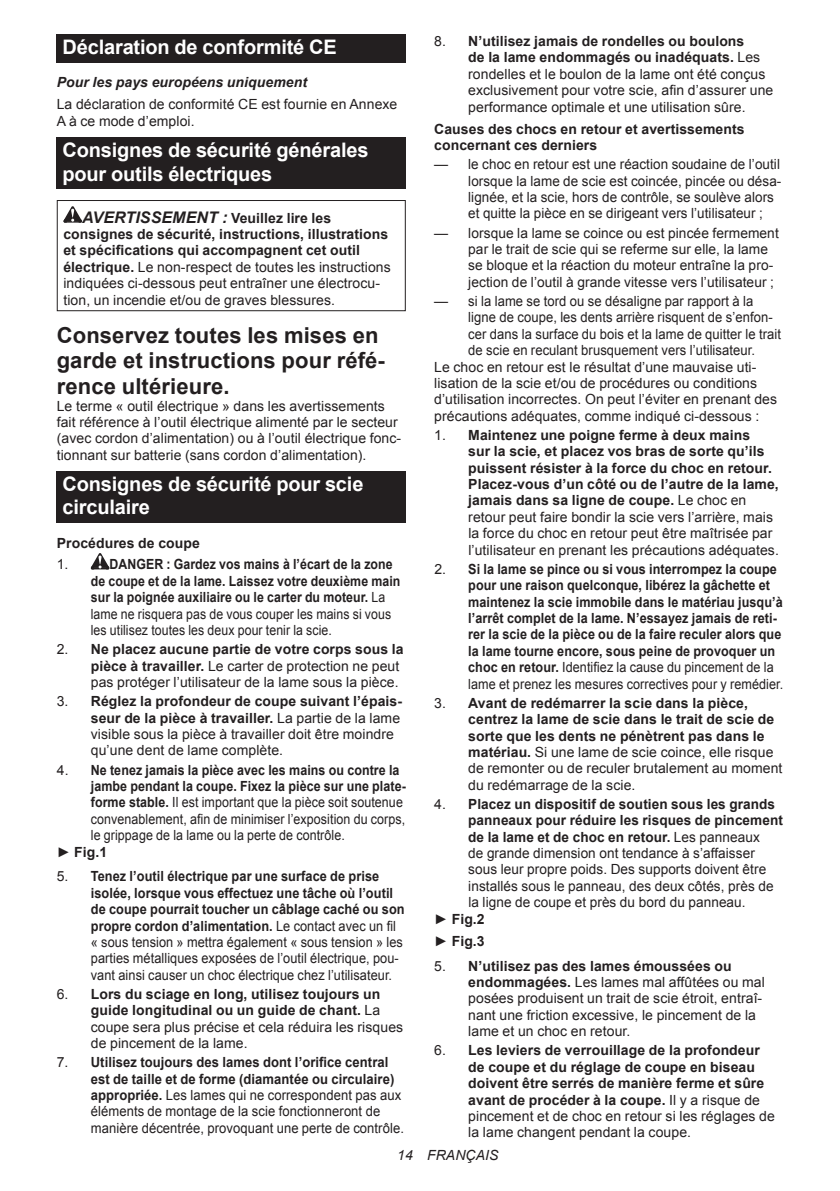
<style>
.page{position:relative;width:840px;height:1191px;background:#fff}
.page>*{position:absolute;margin:0;border:0;box-sizing:border-box;transform-origin:0 0}
.t1{font:700 22px/25.8px "Arial";letter-spacing:.005em;color:#231f20}
.t2{font:700 20px/23.4px "Arial";letter-spacing:-.01em;color:#fff}
.t3{font:14px/16.4px "Arial";letter-spacing:.005em;color:#231f20}
.t4{font:700 14px/16.4px "Arial";letter-spacing:.005em;color:#231f20}
.t5{font:700 14px/16.4px "Arial";letter-spacing:.005em;color:#231f20;scale:.9 1}
.t6{font:700 14px/16.4px "Arial";letter-spacing:.005em;color:#231f20;scale:.88 1}
.t7{font:14px "Arial";letter-spacing:.005em;color:#231f20;scale:.93 1}
.t8{font:14px "Arial";letter-spacing:.005em;color:#231f20;scale:.89 1}
.t9{font:700 14px "Arial";letter-spacing:.005em;color:#231f20;scale:.89 1}
.t10{font:italic 700 14px "Arial";letter-spacing:.005em;color:#231f20}
.t11{font:italic 14px "Arial";letter-spacing:.005em;color:#231f20}
.s1{font-weight:700;font-style:italic;font-size:16px}
.s2{font-weight:700}
.s3{font-weight:400}
</style>
<div class="page">
<div style="left:57px;top:34px;width:348px;height:29px;background:#231f20"></div>
<div style="left:57px;top:137px;width:348px;height:52px;background:#231f20"></div>
<svg style="left:63px;top:206px;width:19px;height:17px"></svg>
<div style="left:57px;top:200px;width:348px;height:111px;border:1px solid #231f20"></div>
<div style="left:57px;top:471px;width:348px;height:52px;background:#231f20"></div>
<svg style="left:91px;top:553px;width:18px;height:16px"></svg>
<h2 class="t2" style="left:62px;top:36px;width:275px">Déclaration de conformité CE</h2>
<p class="t10" style="left:57px;top:73px;width:252px">Pour les pays européens uniquement</p>
<p class="t3" style="left:57px;top:96px;width:342px">La déclaration de conformité CE est fournie en Annexe<br>A à ce mode d’emploi.</p>
<h2 class="t2" style="left:62px;top:139px;width:307px">Consignes de sécurité générales pour outils électriques</h2>
<p class="t3" style="left:63px;top:210px;width:329px;text-indent:19px"><span class="s1">AVERTISSEMENT :</span> <span class="s2">Veuillez lire les consignes de sécurité, instructions, illustrations et spécifications qui accompagnent cet outil électrique.</span> Le non-respect de toutes les instructions indiquées ci-dessous peut entraîner une électrocu&shy;tion, un incendie et/ou de graves blessures.</p>
<h1 class="t1" style="left:57px;top:323px;width:329px">Conservez toutes les mises en garde et instructions pour réfé&shy;rence ultérieure.</h1>
<p class="t3" style="left:57px;top:397px;width:346px">Le terme « outil électrique » dans les avertissements fait référence à l’outil électrique alimenté par le secteur (avec cordon d’alimentation) ou à l’outil électrique fonc&shy;tionnant sur batterie (sans cordon d’alimentation).</p>
<h2 class="t2" style="left:62px;top:473px;width:302px">Consignes de sécurité pour scie circulaire</h2>
<p class="t4" style="left:57px;top:535px;width:145px">Procédures de coupe</p>
<p class="t3" style="left:57px;top:556px;width:13px">1.</p>
<p class="t6" style="left:91px;top:557px;width:353px;text-indent:19px">DANGER : Gardez vos mains à l’écart de la zone de coupe et de la lame. Laissez votre deuxième main sur la poignée auxiliaire ou le carter du moteur. <span class="s3">La lame ne risquera pas de vous couper les mains si vous les utilisez toutes les deux pour tenir la scie.</span></p>
<p class="t3" style="left:91px;top:641px;width:314px;text-indent:-34px">2. <span class="s2">Ne placez aucune partie de votre corps sous la pièce à travailler.</span> Le carter de protection ne peut pas protéger l’utilisateur de la lame sous la pièce.</p>
<p class="t3" style="left:91px;top:693px;width:312px;text-indent:-34px">3. <span class="s2">Réglez la profondeur de coupe suivant l’épais&shy;seur de la pièce à travailler.</span> La partie de la lame visible sous la pièce à travailler doit être moindre qu’une dent de lame complète.</p>
<p class="t9" style="left:57px;top:760px;width:386px"><span class="s3">4.</span> Ne tenez jamais la pièce avec les mains ou contre la</p>
<p class="t9" style="left:91px;top:776px;width:355px">jambe pendant la coupe. Fixez la pièce sur une plate-</p>
<p class="t8" style="left:91px;top:793px;width:352px"><span class="s2">forme stable.</span> Il est important que la pièce soit soutenue</p>
<p class="t8" style="left:91px;top:809px;width:354px">convenablement, afin de minimiser l’exposition du corps,</p>
<p class="t8" style="left:91px;top:826px;width:287px">le grippage de la lame ou la perte de contrôle.</p>
<p class="t4" style="left:57px;top:844px;width:52px"><span class="s3">►</span> Fig.1</p>
<p class="t3" style="left:91px;top:868px;width:315px;text-indent:-34px">5. <span class="s2">Tenez l’outil électrique par une surface de prise isolée, lorsque vous effectuez une tâche où l’outil de coupe pourrait toucher un câblage caché ou son propre cordon d’alimentation.</span> Le contact avec un fil « sous tension » mettra également « sous tension » les parties métalliques exposées de l’outil électrique, pou&shy;vant ainsi causer un choc électrique chez l’utilisateur.</p>
<p class="t4" style="left:91px;top:986px;width:314px;text-indent:-34px"><span class="s3">6.</span> Lors du sciage en long, utilisez toujours un guide longitudinal ou un guide de chant. <span class="s3">La coupe sera plus précise et cela réduira les risques de pincement de la lame.</span></p>
<p class="t3" style="left:91px;top:1054px;width:314px;text-indent:-34px">7. <span class="s2">Utilisez toujours des lames dont l’orifice central est de taille et de forme (diamantée ou circulaire) appropriée.</span> Les lames qui ne correspondent pas aux éléments de montage de la scie fonctionneront de manière décentrée, provoquant une perte de contrôle.</p>
<p class="t3" style="left:468px;top:33px;width:306px;text-indent:-34px">8. <span class="s2">N’utilisez jamais de rondelles ou boulons<br>de la lame endommagés ou inadéquats.</span> Les rondelles et le boulon de la lame ont été conçus exclusivement pour votre scie, afin d’assurer une performance optimale et une utilisation sûre.</p>
<p class="t4" style="left:434px;top:121px;width:312px">Causes des chocs en retour et avertissements concernant ces derniers</p>
<p class="t3" style="left:468px;top:156px;width:314px;text-indent:-34px">— le choc en retour est une réaction soudaine de l’outil lorsque la lame de scie est coincée, pincée ou désa&shy;lignée, et la scie, hors de contrôle, se soulève alors et quitte la pièce en se dirigeant vers l’utilisateur ;</p>
<p class="t3" style="left:468px;top:225px;width:312px;text-indent:-34px">— lorsque la lame se coince ou est pincée fermement par le trait de scie qui se referme sur elle, la lame se bloque et la réaction du moteur entraîne la pro&shy;jection de l’outil à grande vitesse vers l’utilisateur ;</p>
<p class="t3" style="left:434px;top:293px;width:320px">— si la lame se tord ou se désaligne par rapport à la</p>
<p class="t7" style="left:468px;top:308px;width:329px">ligne de coupe, les dents arrière risquent de s’enfon-</p>
<p class="t7" style="left:468px;top:325px;width:337px">cer dans la surface du bois et la lame de quitter le trait</p>
<p class="t7" style="left:468px;top:341px;width:310px">de scie en reculant brusquement vers l’utilisateur.</p>
<p class="t3" style="left:434px;top:358px;width:323px">Le choc en retour est le résultat d’une mauvaise uti-</p>
<p class="t3" style="left:434px;top:375px;width:324px">lisation de la scie et/ou de procédures ou conditions</p>
<p class="t3" style="left:434px;top:391px;width:344px">d’utilisation incorrectes. On peut l’éviter en prenant des</p>
<p class="t3" style="left:434px;top:408px;width:326px">précautions adéquates, comme indiqué ci-dessous :</p>
<p class="t4" style="left:468px;top:427px;width:312px;text-indent:-34px"><span class="s3">1.</span> Maintenez une poigne ferme à deux mains<br>sur la scie, et placez vos bras de sorte qu’ils puissent résister à la force du choc en retour.<br>Placez-vous d’un côté ou de l’autre de la lame, jamais dans sa ligne de coupe. <span class="s3">Le choc en retour peut faire bondir la scie vers l’arrière, mais la force du choc en retour peut être maîtrisée par l’utilisateur en prenant les précautions adéquates.</span></p>
<p class="t5" style="left:468px;top:561px;width:351px;text-indent:-34px"><span class="s3">2.</span> Si la lame se pince ou si vous interrompez la coupe pour une raison quelconque, libérez la gâchette et maintenez la scie immobile dans le matériau jusqu’à l’arrêt complet de la lame. N’essayez jamais de reti&shy;rer la scie de la pièce ou de la faire reculer alors que la lame tourne encore, sous peine de provoquer un choc en retour. <span class="s3">Identifiez la cause du pincement de la lame et prenez les mesures correctives pour y remédier.</span></p>
<p class="t4" style="left:468px;top:695px;width:315px;text-indent:-34px"><span class="s3">3.</span> Avant de redémarrer la scie dans la pièce, centrez la lame de scie dans le trait de scie de sorte que les dents ne pénètrent pas dans le matériau. <span class="s3">Si une lame de scie coince, elle risque de remonter ou de reculer brutalement au moment du redémarrage de la scie.</span></p>
<p class="t4" style="left:434px;top:796px;width:342px"><span class="s3">4.</span> Placez un dispositif de soutien sous les grands</p>
<p class="t4" style="left:468px;top:812px;width:316px">panneaux pour réduire les risques de pincement</p>
<p class="t4" style="left:468px;top:829px;width:293px">de la lame et de choc en retour. <span class="s3">Les panneaux</span></p>
<p class="t3" style="left:468px;top:845px;width:288px">de grande dimension ont tendance à s’affaisser</p>
<p class="t3" style="left:468px;top:861px;width:299px">sous leur propre poids. Des supports doivent être</p>
<p class="t3" style="left:468px;top:878px;width:306px">installés sous le panneau, des deux côtés, près de</p>
<p class="t3" style="left:468px;top:894px;width:279px">la ligne de coupe et près du bord du panneau.</p>
<p class="t4" style="left:434px;top:911px;width:52px"><span class="s3">►</span> Fig.2</p>
<p class="t4" style="left:434px;top:933px;width:52px"><span class="s3">►</span> Fig.3</p>
<p class="t3" style="left:468px;top:957px;width:298px;text-indent:-34px">5. <span class="s2">N’utilisez pas des lames émoussées ou endommagées.</span> Les lames mal affûtées ou mal posées produisent un trait de scie étroit, entraî&shy;nant une friction excessive, le pincement de la lame et un choc en retour.</p>
<p class="t4" style="left:468px;top:1042px;width:308px;text-indent:-34px"><span class="s3">6.</span> Les leviers de verrouillage de la profondeur de coupe et du réglage de coupe en biseau doivent être serrés de manière ferme et sûre avant de procéder à la coupe. <span class="s3">Il y a risque de pincement et de choc en retour si les réglages de la lame changent pendant la coupe.</span></p>
<p class="t11" style="left:397px;top:1146px;width:103px">14 FRANÇAIS</p>
</div>
